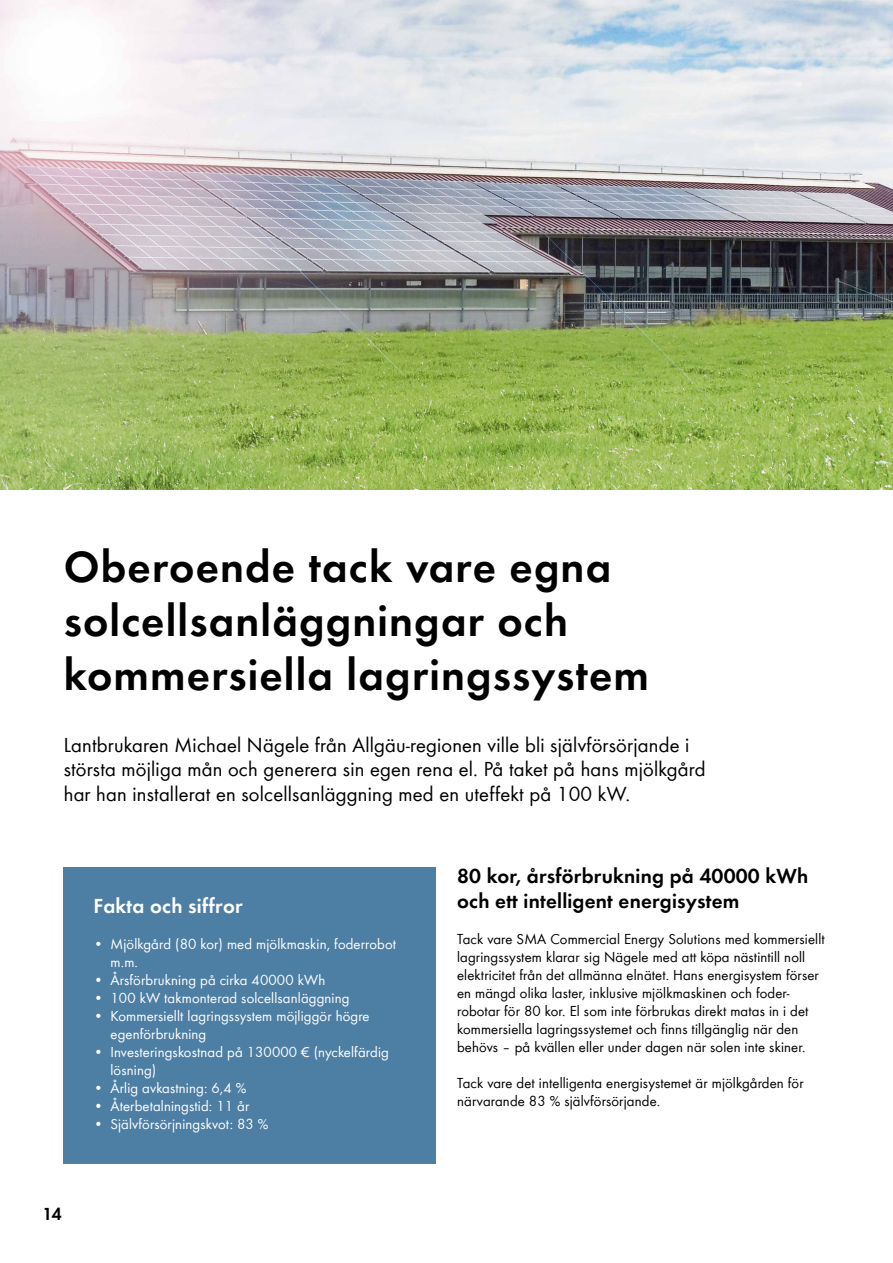
<style>
.page{position:relative;width:893px;height:1263px;background:#fff}
.page>*{position:absolute;margin:0;border:0;box-sizing:border-box;transform-origin:0 0}
.t1{font:600 45px/54px "SMA Futura Global";letter-spacing:.025em;color:#000}
.t2{font:21px/24.8px "SMA Futura Global";letter-spacing:.01em;color:#000}
.t3{font:600 21px/24.8px "SMA Futura Global";letter-spacing:.01em;color:#000}
.t4{font:600 21px "SMA Futura Global";letter-spacing:.01em;color:#fff}
.t5{font:600 18px "SMA Futura Global";color:#000}
.t6{font:15px/18px "SMA Futura Global";letter-spacing:.01em;color:#000}
.t7{font:15px/18px "SMA Futura Global";letter-spacing:.01em;color:#fff}
</style>
<div class="page">
<img style="left:0;top:0;width:893px;height:489px">
<div style="left:64px;top:867px;width:372px;height:296px;background:#4d7ea4"></div>
<h1 class="t1" style="left:64px;top:540px;width:587px">Oberoende tack vare egna solcellsanläggningar och kommersiella lagringssystem</h1>
<h2 class="t2" style="left:64px;top:732px;width:643px">Lantbrukaren Michael Nägele från Allgäu-regionen ville bli självförsörjande i största möjliga mån och generera sin egen rena el. På taket på hans mjölkgård har han installerat en solcellsanläggning med en uteffekt på 100 kW.</h2>
<p class="t5" style="left:43px;top:1204px;width:21px">14</p>
<h2 class="t4" style="left:94px;top:893px;width:151px">Fakta och siffror</h2>
<p class="t7" style="left:111px;top:934px;width:287px;text-indent:-17px">• Mjölkgård (80 kor) med mjölkmaskin, foderrobot m.m.</p>
<p class="t7" style="left:94px;top:970px;width:233px">• Årsförbrukning på cirka 40000 kWh</p>
<p class="t7" style="left:94px;top:988px;width:257px">• 100 kW takmonterad solcellsanläggning</p>
<p class="t7" style="left:110px;top:1006px;width:261px;text-indent:-17px">• Kommersiellt lagringssystem möjliggör högre egenförbrukning</p>
<p class="t7" style="left:110px;top:1042px;width:280px;text-indent:-17px">• Investeringskostnad på 130000 € (nyckelfärdig lösning)</p>
<p class="t7" style="left:93px;top:1078px;width:154px">• Årlig avkastning: 6,4 %</p>
<p class="t7" style="left:93px;top:1096px;width:157px">• Återbetalningstid: 11 år</p>
<p class="t7" style="left:93px;top:1114px;width:177px">• Självförsörjningskvot: 83 %</p>
<h2 class="t3" style="left:457px;top:863px;width:353px">80 kor, årsförbrukning på 40000 kWh och ett intelligent energisystem</h2>
<p class="t6" style="left:457px;top:929px;width:369px">Tack vare SMA Commercial Energy Solutions med kommersiellt lagringssystem klarar sig Nägele med att köpa nästintill noll elektricitet från det allmänna elnätet. Hans energisystem förser en mängd olika laster, inklusive mjölkmaskinen och foder&shy;robotar för 80 kor. El som inte förbrukas direkt matas in i det kommersiella lagringssystemet och finns tillgänglig när den behövs – på kvällen eller under dagen när solen inte skiner.</p>
<p class="t6" style="left:457px;top:1073px;width:348px">Tack vare det intelligenta energisystemet är mjölkgården för närvarande 83 % självförsörjande.</p>
</div>
